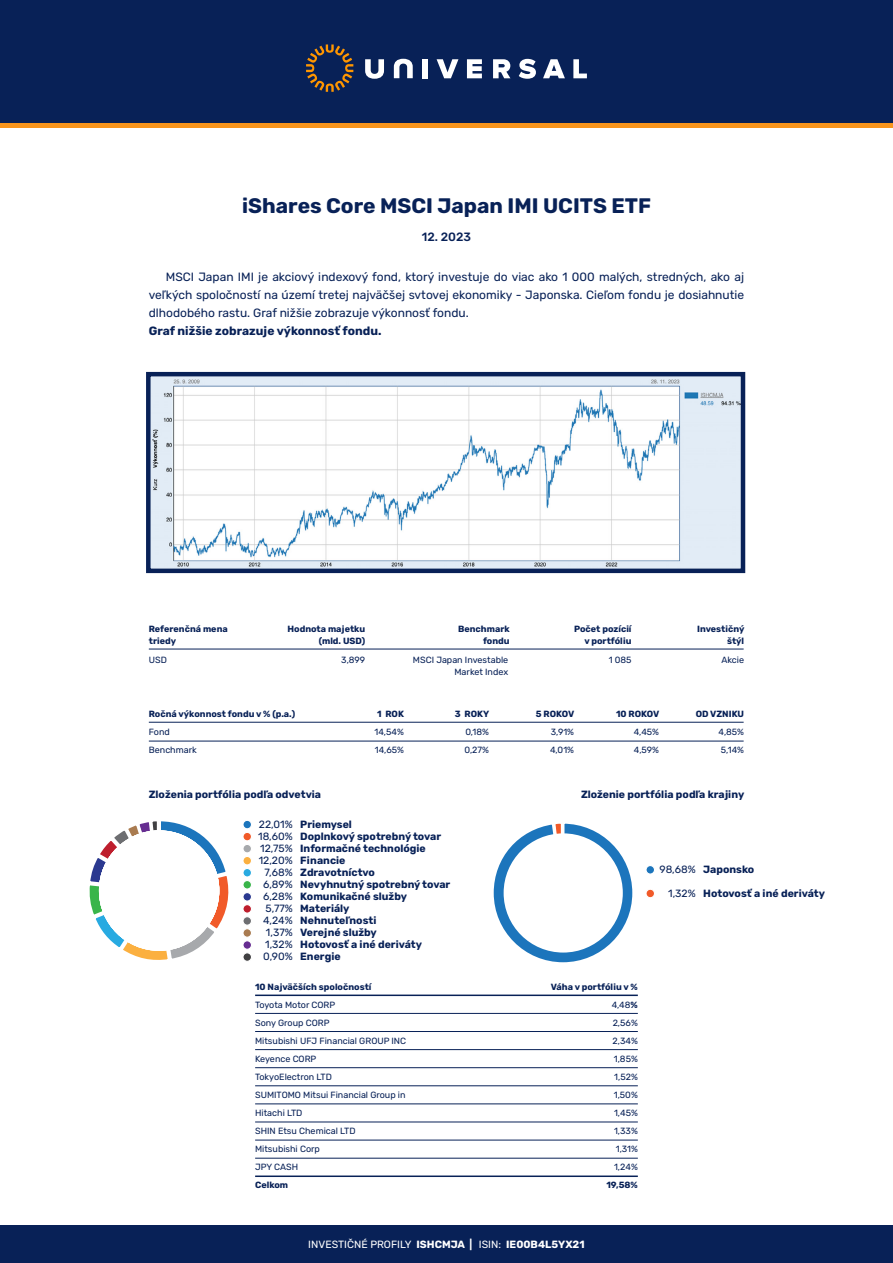
<style>
.page{position:relative;width:893px;height:1263px;background:#fff}
.page>*{position:absolute;margin:0;border:0;box-sizing:border-box;transform-origin:0 0}
.t1{font:700 21px "Rubik";color:#082157}
.t2{font:12px/18px "Rubik";color:#082157;text-align:justify}
.t3{font:700 12px "Rubik";color:#082157}
.t4{font:500 12px "Rubik";color:#082157}
.t5{font:700 10.5px/12px "Rubik";color:#082157}
.t6{font:10.5px/12px "Rubik";color:#082157;text-align:right}
.t7{font:10.5px "Rubik";color:#fff}
.t8{font:9px/18px "Rubik";color:#082157}
.t9{font:700 9px/12px "Rubik";color:#082157;text-align:right}
.s1{font-weight:700}
</style>
<div class="page">
<svg style="left:0;top:122px;width:893px;height:6px;background:#d08126"></svg>
<div style="left:0;top:0;width:893px;height:122px;background:#082157"></div>
<div style="left:0;top:1225px;width:893px;height:38px;background:#082157"></div>
<svg style="left:365px;top:59px;width:19px;height:20px"></svg>
<svg style="left:394px;top:59px;width:19px;height:19px"></svg>
<div style="left:423px;top:59px;width:5px;height:19px;background:#fff"></div>
<svg style="left:437px;top:59px;width:21px;height:19px"></svg>
<svg style="left:467px;top:59px;width:15px;height:19px"></svg>
<svg style="left:493px;top:59px;width:17px;height:19px"></svg>
<svg style="left:519px;top:59px;width:17px;height:20px"></svg>
<svg style="left:543px;top:59px;width:22px;height:19px"></svg>
<svg style="left:573px;top:59px;width:14px;height:19px"></svg>
<svg style="left:306px;top:44px;width:47px;height:48px"></svg>
<svg style="left:146px;top:371px;width:600px;height:203px"></svg>
<hr style="left:149px;top:649px;width:595px;height:1px;background:#082157">
<hr style="left:149px;top:722px;width:595px;height:1px;background:#082157">
<hr style="left:149px;top:741px;width:595px;height:1px;background:#082157">
<hr style="left:255px;top:994px;width:383px;height:2px;background:#082157">
<hr style="left:255px;top:1049px;width:383px;height:1px;background:#082157">
<hr style="left:255px;top:1103px;width:383px;height:1px;background:#082157">
<hr style="left:255px;top:1158px;width:383px;height:1px;background:#082157">
<hr style="left:255px;top:1013px;width:383px;height:1px;background:#082157">
<hr style="left:255px;top:1067px;width:383px;height:1px;background:#082157">
<hr style="left:255px;top:1121px;width:383px;height:1px;background:#082157">
<hr style="left:255px;top:1175px;width:383px;height:2px;background:#082157">
<hr style="left:255px;top:1031px;width:383px;height:1px;background:#082157">
<hr style="left:255px;top:1085px;width:383px;height:1px;background:#082157">
<hr style="left:255px;top:1140px;width:383px;height:1px;background:#082157">
<div style="left:243px;top:820px;width:8px;height:9px;background:#1c75bc;border-radius:50%"></div>
<div style="left:242px;top:820px;width:10px;height:9px;border:1px solid #fff;border-radius:50%"></div>
<div style="left:243px;top:868px;width:8px;height:9px;background:#28aae1;border-radius:50%"></div>
<div style="left:242px;top:868px;width:10px;height:9px;border:1px solid #fff;border-radius:50%"></div>
<div style="left:243px;top:917px;width:8px;height:8px;background:#6d6e71;border-radius:50%"></div>
<div style="left:242px;top:916px;width:10px;height:10px;border:1px solid #fff;border-radius:50%"></div>
<div style="left:243px;top:844px;width:8px;height:9px;background:#a7a9ac;border-radius:50%"></div>
<div style="left:242px;top:844px;width:10px;height:9px;border:1px solid #fff;border-radius:50%"></div>
<div style="left:243px;top:892px;width:8px;height:9px;background:#2b3990;border-radius:50%"></div>
<div style="left:242px;top:892px;width:10px;height:10px;border:1px solid #fff;border-radius:50%"></div>
<div style="left:243px;top:929px;width:8px;height:8px;background:#a97b50;border-radius:50%"></div>
<div style="left:242px;top:928px;width:10px;height:10px;border:1px solid #fff;border-radius:50%"></div>
<div style="left:243px;top:832px;width:8px;height:9px;background:#f15a29;border-radius:50%"></div>
<div style="left:242px;top:832px;width:10px;height:9px;border:1px solid #fff;border-radius:50%"></div>
<div style="left:243px;top:880px;width:8px;height:9px;background:#39b54a;border-radius:50%"></div>
<div style="left:242px;top:880px;width:10px;height:9px;border:1px solid #fff;border-radius:50%"></div>
<div style="left:243px;top:856px;width:8px;height:9px;background:#fbb040;border-radius:50%"></div>
<div style="left:242px;top:856px;width:10px;height:9px;border:1px solid #fff;border-radius:50%"></div>
<div style="left:243px;top:905px;width:8px;height:8px;background:#be1e2d;border-radius:50%"></div>
<div style="left:242px;top:904px;width:10px;height:10px;border:1px solid #fff;border-radius:50%"></div>
<div style="left:243px;top:941px;width:8px;height:8px;background:#662d91;border-radius:50%"></div>
<div style="left:242px;top:940px;width:10px;height:10px;border:1px solid #fff;border-radius:50%"></div>
<div style="left:243px;top:953px;width:8px;height:8px;background:#414042;border-radius:50%"></div>
<div style="left:242px;top:952px;width:10px;height:10px;border:1px solid #fff;border-radius:50%"></div>
<svg style="left:89px;top:821px;width:140px;height:139px"></svg>
<div style="left:100px;top:832px;width:118px;height:117px;background:#fff;border-radius:50%"></div>
<div style="left:99px;top:830px;width:120px;height:121px;border:3px solid #fff;border-radius:50%"></div>
<svg style="left:646px;top:865px;width:8px;height:9px"></svg>
<div style="left:645px;top:865px;width:10px;height:10px;border:1px solid #fff;border-radius:50%"></div>
<div style="left:646px;top:889px;width:8px;height:9px;background:#f15a29;border-radius:50%"></div>
<div style="left:645px;top:889px;width:10px;height:9px;border:1px solid #fff;border-radius:50%"></div>
<svg style="left:493px;top:823px;width:140px;height:140px"></svg>
<div style="left:505px;top:835px;width:116px;height:116px;background:#fff;border-radius:50%"></div>
<div style="left:504px;top:833px;width:119px;height:119px;border:3px solid #fff;border-radius:50%"></div>
<h1 class="t1" style="left:242px;top:194px;width:410px">iShares Core MSCI Japan IMI UCITS ETF</h1>
<h2 class="t4" style="left:422px;top:230px;width:51px">12. 2023</h2>
<p class="t2" style="left:149px;top:268px;width:597px;text-indent:17px">MSCI Japan IMI je akciový indexový fond, ktorý investuje do viac ako 1 000 malých, stredných, ako aj veľkých spoločností na území tretej najväčšej svtovej ekonomiky - Japonska. Cieľom fondu je dosiahnutie dlhodobého rastu. Graf nižšie zobrazuje výkonnosť fondu.</p>
<h2 class="t3" style="left:149px;top:324px;width:234px">Graf nižšie zobrazuje výkonnosť fondu.</h2>
<p class="t9" style="left:149px;top:623px;width:80px;text-align:left">Referenčná mena triedy</p>
<p class="t8" style="left:149px;top:651px;width:20px">USD</p>
<p class="t9" style="left:287px;top:623px;width:79px">Hodnota majetku (mld. USD)</p>
<p class="t8" style="left:341px;top:651px;width:25px">3,899</p>
<p class="t9" style="left:458px;top:623px;width:53px">Benchmark fondu</p>
<p class="t8" style="left:413px;top:654px;width:97px;line-height:12px;text-align:right">MSCI Japan Investable<br>Market Index</p>
<p class="t9" style="left:574px;top:623px;width:59px">Počet pozícií v portfóliu</p>
<p class="t8" style="left:609px;top:651px;width:24px">1 085</p>
<p class="t8" style="left:721px;top:651px;width:24px">Akcie</p>
<p class="t9" style="left:697px;top:623px;width:49px">Investičný štýl</p>
<p class="t9" style="left:149px;top:708px;width:148px">Ročná výkonnost fondu v % (p.a.)</p>
<p class="t9" style="left:377px;top:708px;width:28px">1 ROK</p>
<p class="t9" style="left:455px;top:708px;width:36px">3 ROKY</p>
<p class="t9" style="left:536px;top:708px;width:40px">5 ROKOV</p>
<p class="t9" style="left:616px;top:708px;width:45px">10 ROKOV</p>
<p class="t9" style="left:696px;top:708px;width:50px">OD VZNIKU</p>
<p class="t8" style="left:149px;top:723px;width:49px">Fond<br>Benchmark</p>
<p class="t8" style="left:375px;top:723px;width:31px">14,54%<br>14,65%</p>
<p class="t8" style="left:464px;top:723px;width:26px">0,18%<br>0,27%</p>
<p class="t8" style="left:634px;top:723px;width:27px">4,45%<br>4,59%</p>
<p class="t8" style="left:550px;top:723px;width:25px">3,91%<br>4,01%</p>
<p class="t8" style="left:719px;top:723px;width:27px">4,85%<br>5,14%</p>
<p class="t5" style="left:149px;top:789px;width:174px">Zloženia portfólia podľa odvetvia</p>
<p class="t5" style="left:581px;top:789px;width:165px">Zloženie portfólia podľa krajiny</p>
<p class="t5" style="left:300px;top:819px;width:152px">Priemysel<br>Doplnkový spotrebný tovar<br>Informačné technológie<br>Financie<br>Zdravotníctvo<br>Nevyhnutný spotrebný tovar<br>Komunikačné služby<br>Materiály<br>Nehnuteľnosti<br>Verejné služby<br>Hotovosť a iné deriváty<br>Energie</p>
<p class="t6" style="left:258px;top:819px;width:36px">22,01%<br>18,60%<br>12,75%<br>12,20%<br>7,68%<br>6,89%<br>6,28%<br>5,77%<br>4,24%<br>1,37%<br>1,32%<br>0,90%</p>
<p class="t6" style="left:659px;top:864px;width:38px">98,68%</p>
<p class="t6" style="left:668px;top:888px;width:29px">1,32%</p>
<p class="t5" style="left:703px;top:864px;width:53px">Japonsko</p>
<p class="t5" style="left:703px;top:888px;width:123px">Hotovosť a iné deriváty</p>
<p class="t9" style="left:255px;top:981px;width:118px">10 Najväčších spoločností</p>
<p class="t9" style="left:551px;top:981px;width:89px">Váha v portfóliu v %</p>
<p class="t8" style="left:255px;top:996px;width:153px">Toyota Motor CORP<br>Sony Group CORP<br>Mitsubishi UFJ Financial GROUP INC<br>Keyence CORP<br>TokyoElectron LTD<br>SUMITOMO Mitsui Financial Group in<br>Hitachi LTD<br>SHIN Etsu Chemical LTD<br>Mitsubishi Corp<br>JPY CASH</p>
<p class="t9" style="left:255px;top:1179px;width:35px">Celkom</p>
<p class="t7" style="left:308px;top:1238px;width:278px">INVESTIČNÉ PROFILY <span class="s1">ISHCMJA |</span> ISIN: <span class="s1">IE00B4L5YX21</span></p>
<p class="t8" style="left:612px;top:996px;width:28px;text-align:center">4,48<span class="s1">%<br></span>2,56%<br>2,34%<br>1,85%<br>1,52%<br>1,50%<br>1,45%<br>1,33%<br>1,31%<br>1,24%</p>
<p class="t9" style="left:606px;top:1179px;width:33px">19,58%</p>
</div>
